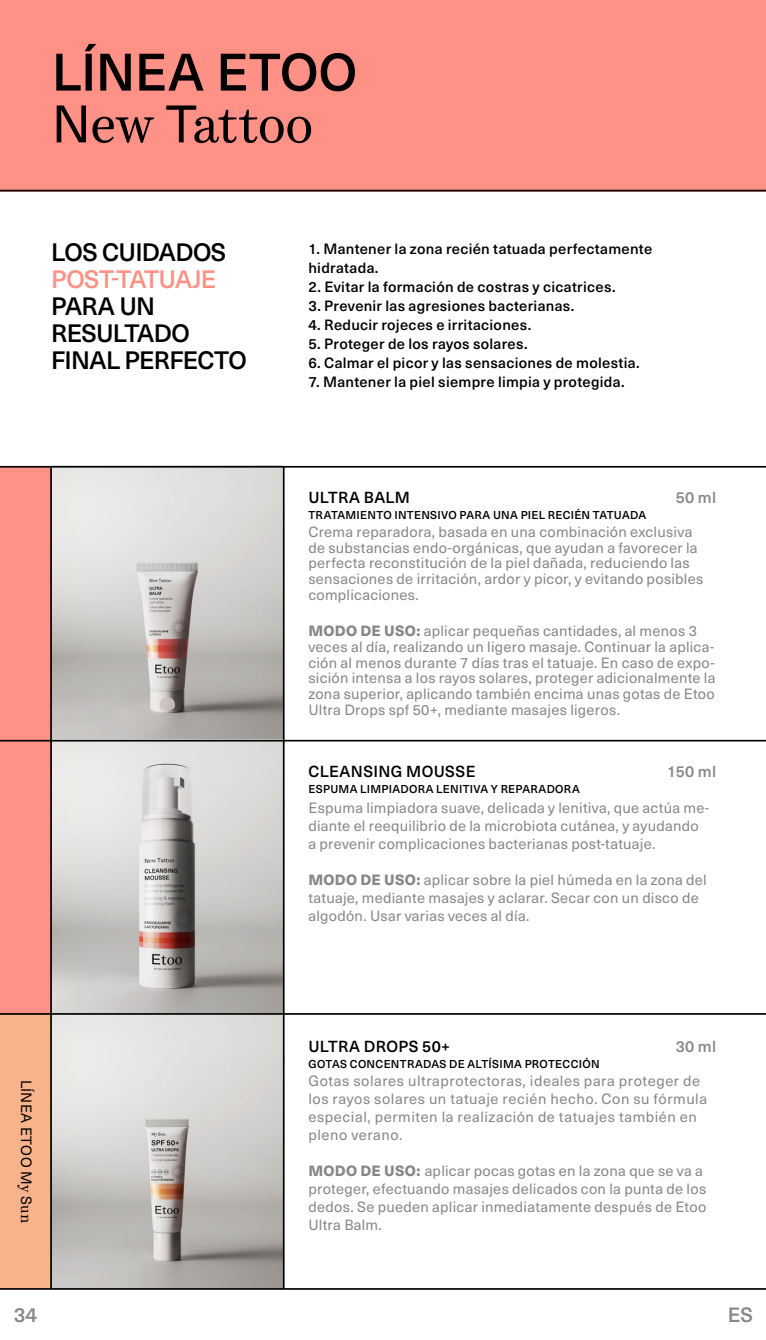
<style>
.page{position:relative;width:766px;height:1340px;background:#fff}
.page>*{position:absolute;margin:0;border:0;box-sizing:border-box;transform-origin:0 0}
.t1{font:500 51.75px "Neue Haas Unica Pro";letter-spacing:-.005em;color:#000}
.t2{font:51.75px "Harriet Text";letter-spacing:-.005em;color:#000}
.t3{font:500 24.75px/27px "Neue Haas Unica Pro";letter-spacing:-.03em;color:#000}
.t4{font:500 24.75px "Neue Haas Unica Pro";letter-spacing:-.02em;color:#ff9187}
.t5{font:500 20.25px "Neue Haas Unica Pro";color:#878787}
.t6{font:500 15.75px "Neue Haas Unica Pro";letter-spacing:.025em;color:#000}
.t7{font:500 15.75px "Neue Haas Unica Pro";letter-spacing:.015em;color:#878787}
.t8{font:14.62px/18px "Neue Haas Unica Pro";letter-spacing:.02em;color:#878787}
.t9{font:500 14.62px/19.1px "Neue Haas Unica Pro";letter-spacing:.02em;color:#000}
.t10{font:14.62px "Neue Haas Unica Pro";letter-spacing:.025em;color:#000}
.t11{font:500 11.25px "Neue Haas Unica Pro";letter-spacing:.025em;color:#000}
.s1{font-family:"Neue Haas Unica Pro"}
.s2{font-family:"Harriet Text"}
.s3{font-family:"Neue Haas Unica";font-weight:800}
</style>
<div class="page">
<div style="left:0;top:0;width:765px;height:191px;background:#ff9187"></div>
<img style="left:51px;top:465px;width:232px;height:274px">
<svg style="left:52px;top:741px;width:231px;height:272px"></svg>
<svg style="left:52px;top:1014px;width:231px;height:274px"></svg>
<div style="left:0;top:467px;width:50px;height:547px;background:#ff9187"></div>
<div style="left:0;top:1014px;width:50px;height:274px;background:#f8b38a"></div>
<hr style="left:0;top:1288px;width:765px;height:1px;background:#000">
<hr style="left:283px;top:467px;width:1px;height:821px;background:#000">
<hr style="left:50px;top:467px;width:2px;height:821px;background:#000">
<hr style="left:0;top:1013px;width:765px;height:1px;background:#000">
<hr style="left:0;top:739px;width:765px;height:2px;background:#000">
<hr style="left:0;top:190px;width:765px;height:1px;background:#000">
<hr style="left:0;top:466px;width:765px;height:1px;background:#000">
<h1 class="t1" style="left:52px;top:41px;width:307px">LÍNEA ETOO</h1>
<h1 class="t2" style="left:52px;top:88px;width:263px"><span class="s1">N</span>ew <span class="s1">T</span>attoo</h1>
<h2 class="t3" style="left:51px;top:239px;width:176px">LOS CUIDADOS</h2>
<h2 class="t4" style="left:51px;top:265px;width:167px">POST-TATUAJE</h2>
<h2 class="t3" style="left:51px;top:293px;width:197px">PARA UN<br>RESULTADO<br>FINAL PERFECTO</h2>
<p class="t10" style="left:35px;top:1079px;width:145px;rotate:90deg">LÍNEA ETOO M<span class="s2">y</span> S<span class="s2">un</span></p>
<p class="t9" style="left:308px;top:239px;width:345px">1. Mantener la zona recién tatuada perfectamente hidratada.</p>
<p class="t9" style="left:308px;top:277px;width:308px">2. Evitar la formación de costras y cicatrices.</p>
<p class="t9" style="left:308px;top:296px;width:267px">3. Prevenir las agresiones bacterianas.</p>
<p class="t9" style="left:308px;top:315px;width:224px">4. Reducir rojeces e irritaciones.</p>
<p class="t9" style="left:308px;top:334px;width:220px">5. Proteger de los rayos solares.</p>
<p class="t9" style="left:308px;top:353px;width:332px">6. Calmar el picor y las sensaciones de molestia.</p>
<p class="t9" style="left:308px;top:372px;width:317px">7. Mantener la piel siempre limpia y protegida.</p>
<p class="t7" style="left:675px;top:488px;width:42px">50 ml</p>
<p class="t6" style="left:308px;top:488px;width:103px">ULTRA BALM</p>
<p class="t11" style="left:308px;top:508px;width:339px">TRATAMIENTO INTENSIVO PARA UNA PIEL RECIÉN TATUADA</p>
<p class="t8" style="left:308px;top:524px;width:396px;line-height:15.8px">Crema reparadora, basada en una combinación exclusiva de substancias endo-orgánicas, que ayudan a favorecer la perfecta reconstitución de la piel dañada, reduciendo las sensaciones de irritación, ardor y picor, y evitando posibles complicaciones.</p>
<p class="t8" style="left:308px;top:623px;width:408px;line-height:15.8px"><span class="s3">MODO DE USO:</span> aplicar pequeñas cantidades, al menos 3 veces al día, realizando un ligero masaje. Continuar la aplica&shy;ción al menos durante 7 días tras el tatuaje. En caso de expo&shy;sición intensa a los rayos solares, proteger adicionalmente la zona superior, aplicando también encima unas gotas de Etoo Ultra Drops spf 50+, mediante masajes ligeros.</p>
<p class="t6" style="left:308px;top:762px;width:168px">CLEANSING MOUSSE</p>
<p class="t11" style="left:308px;top:782px;width:273px">ESPUMA LIMPIADORA LENITIVA Y REPARADORA</p>
<p class="t8" style="left:308px;top:799px;width:402px">Espuma limpiadora suave, delicada y lenitiva, que actúa me&shy;diante el reequilibrio de la microbiota cutánea, y ayudando a prevenir complicaciones bacterianas post-tatuaje.</p>
<p class="t8" style="left:308px;top:871px;width:400px"><span class="s3">MODO DE USO:</span> aplicar sobre la piel húmeda en la zona del tatuaje, mediante masajes y aclarar. Secar con un disco de algodón. Usar varias veces al día.</p>
<p class="t7" style="left:667px;top:762px;width:50px">150 ml</p>
<p class="t6" style="left:308px;top:1037px;width:143px">ULTRA DROPS 50+</p>
<p class="t11" style="left:308px;top:1057px;width:293px">GOTAS CONCENTRADAS DE ALTÍSIMA PROTECCIÓN</p>
<p class="t8" style="left:308px;top:1072px;width:400px">Gotas solares ultraprotectoras, ideales para proteger de los rayos solares un tatuaje recién hecho. Con su fórmula especial, permiten la realización de tatuajes también en pleno verano.</p>
<p class="t8" style="left:308px;top:1162px;width:399px"><span class="s3">MODO DE USO:</span> aplicar pocas gotas en la zona que se va a proteger, efectuando masajes delicados con la punta de los dedos. Se pueden aplicar inmediatamente después de Etoo Ultra Balm.</p>
<p class="t7" style="left:675px;top:1037px;width:42px">30 ml</p>
<h3 class="t5" style="left:14px;top:1302px;width:25px">34</h3>
<h3 class="t5" style="left:727px;top:1302px;width:27px">ES</h3>
</div>
